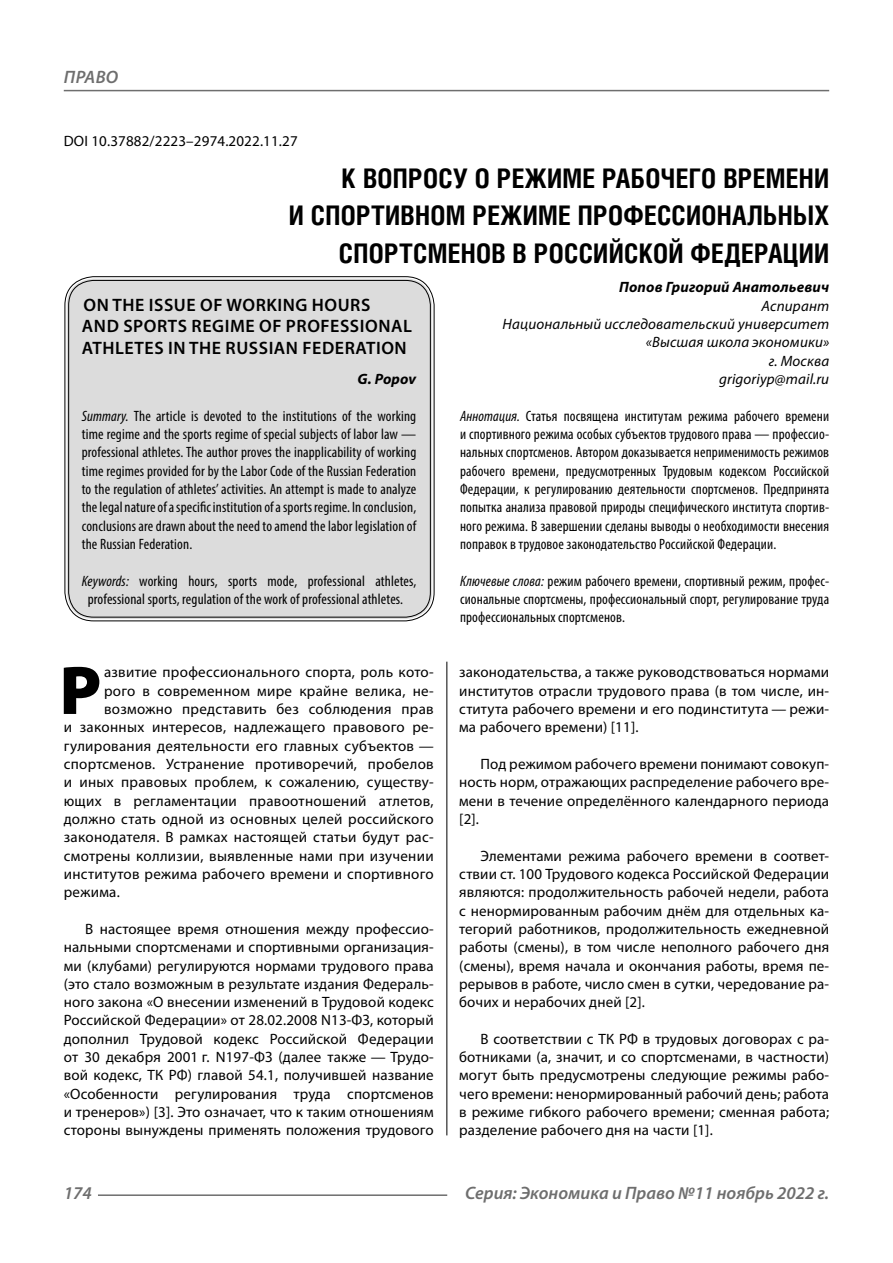
<style>
.page{position:relative;width:893px;height:1263px;background:#fff}
.page>*{position:absolute;margin:0;border:0;box-sizing:border-box;transform-origin:0 0}
.Bukvica{font:900 69.3px "Myriad Pro";color:#000}
.Header{font:700 27px/37.5px "Helios Cond C";letter-spacing:.01em;color:#000;text-align:right}
.Header-eng{font:600 18px/21.6px "Myriad Pro";letter-spacing:.03em;color:#000}
.t1{font:italic 600 18px "Myriad Pro";color:#6e6e6e}
.Normal{font:15px/18.3px "Myriad Pro";letter-spacing:.01em;color:#000;text-align:justify}
.Annotation-rus{font:condensed 15px/18.3px "Myriad Pro";letter-spacing:.01em;color:#000;text-align:justify}
.Annotation-eng{font:condensed 15px/18.3px "Myriad Pro";letter-spacing:.01em;color:#000;text-align:justify}
.Bukvica-2{font:15px "Myriad Pro";letter-spacing:.02em;color:#000}
.Author-doc{font:italic 15px/18.3px "Myriad Pro";letter-spacing:.01em;color:#000;text-align:right}
.DOI{font:15px "Myriad Pro";letter-spacing:.01em;color:#000}
.Author{font:italic 700 15px "Myriad Pro";letter-spacing:.01em;color:#000}
.Author-email{font:italic 15px "Myriad Pro";letter-spacing:.01em;color:#000}
.Author-eng{font:italic 700 15px "Myriad Pro";letter-spacing:.005em;color:#000}
.s1{font-style:italic}
</style>
<div class="page">
<hr style="left:446px;top:641px;width:1px;height:494px;background:#000">
<div style="left:67px;top:279px;width:365px;height:340px;background:#dcdcdc;border-radius:27px"></div>
<div style="left:68px;top:280px;width:363px;height:337px;border:1px solid #000;border-radius:25px"></div>
<hr style="left:98px;top:1194px;width:349px;height:2px;background:#6e6e6e">
<hr style="left:64px;top:90px;width:765px;height:1px;background:#6e6e6e">
<p class="t1" style="left:64px;top:66px;width:24px">Право</p>
<p class="DOI" style="left:64px;top:132px;width:235px">DOI 10.37882/2223–2974.2022.11.27</p>
<p class="Header" style="left:289px;top:159px;width:542px">К ВОПРОСУ О РЕЖИМЕ РАБОЧЕГО ВРЕМЕНИ<br>И СПОРТИВНОМ РЕЖИМЕ ПРОФЕССИОНАЛЬНЫХ<br>СПОРТСМЕНОВ В РОССИЙСКОЙ ФЕДЕРАЦИИ</p>
<p class="Author" style="left:619px;top:278px;width:212px">Попов Григорий Анатольевич</p>
<p class="Author-doc" style="left:762px;top:296px;width:69px">Аспирант</p>
<p class="Author-doc" style="left:502px;top:315px;width:328px">Национальный исследовательский университет «Высшая школа экономики»</p>
<p class="Author-doc" style="left:769px;top:351px;width:62px">г. Москва</p>
<p class="Author-email" style="left:719px;top:370px;width:112px">grigoriyp@mail.ru</p>
<p class="Annotation-rus" style="left:460px;top:406px;width:371px"><span class="s1">Аннотация.</span> Статья посвящена институтам режима рабочего времени и спортивного режима особых субъектов трудового права — профессио‑ нальных спортсменов. Автором доказывается неприменимость режимов рабочего времени, предусмотренных Трудовым кодексом Российской Федерации, к регулированию деятельности спортсменов. Предпринята попытка анализа правовой природы специфического института спортив‑ ного режима. В завершении сделаны выводы о необходимости внесения поправок в трудовое законодательство Российской Федерации.</p>
<p class="Annotation-rus" style="left:460px;top:571px;width:371px"><span class="s1">Ключевые слова:</span> режим рабочего времени, спортивный режим, профес‑ сиональные спортсмены, профессиональный спорт, регулирование труда профессиональных спортсменов.</p>
<p class="Header-eng" style="left:82px;top:293px;width:331px">ON THE ISSUE OF WORKING HOURS<br>AND SPORTS REGIME OF PROFESSIONAL<br>ATHLETES IN THE RUSSIAN FEDERATION</p>
<p class="Author-eng" style="left:357px;top:369px;width:60px">G. Popov</p>
<p class="Annotation-eng" style="left:82px;top:406px;width:336px"><span class="s1">Summary.</span> The article is devoted to the institutions of the working time regime and the sports regime of special subjects of labor law — professional athletes. The author proves the inapplicability of working time regimes provided for by the Labor Code of the Russian Federation to the regulation of athletes’ activities. An attempt is made to analyze the legal nature of a specific institution of a sports regime. In conclusion, conclusions are drawn about the need to amend the labor legislation of the Russian Federation.</p>
<p class="Annotation-eng" style="left:82px;top:571px;width:336px;text-align:center"><span class="s1">Keywords:</span> working hours, sports mode, professional athletes, professional sports, regulation of the work of professional athletes.</p>
<p class="Bukvica" style="left:59px;top:644px;width:43px">Р</p>
<p class="Bukvica-2" style="left:104px;top:663px;width:331px">азвитие профессионального спорта, роль кото-</p>
<p class="Bukvica-2" style="left:104px;top:681px;width:331px">рого в современном мире крайне велика, не-</p>
<p class="Bukvica-2" style="left:104px;top:700px;width:331px">возможно представить без соблюдения прав</p>
<p class="Bukvica-2" style="left:64px;top:718px;width:371px">и законных интересов, надлежащего правового ре-</p>
<p class="Bukvica-2" style="left:64px;top:736px;width:371px">гулирования деятельности его главных субъектов —</p>
<p class="Bukvica-2" style="left:64px;top:755px;width:371px">спортсменов. Устранение противоречий, пробелов</p>
<p class="Bukvica-2" style="left:64px;top:773px;width:371px">и иных правовых проблем, к сожалению, существу-</p>
<p class="Bukvica-2" style="left:64px;top:791px;width:371px">ющих в регламентации правоотношений атлетов,</p>
<p class="Bukvica-2" style="left:64px;top:810px;width:371px">должно стать одной из основных целей российского</p>
<p class="Bukvica-2" style="left:64px;top:828px;width:371px">законодателя. В рамках настоящей статьи будут рас-</p>
<p class="Bukvica-2" style="left:64px;top:846px;width:371px">смотрены коллизии, выявленные нами при изучении</p>
<p class="Bukvica-2" style="left:64px;top:864px;width:371px">институтов режима рабочего времени и спортивного</p>
<p class="Bukvica-2" style="left:64px;top:883px;width:56px">режима.</p>
<p class="Normal" style="left:64px;top:919px;width:371px;text-indent:21px">В настоящее время отношения между профессио&shy;нальными спортсменами и спортивными организация&shy;ми (клубами) регулируются нормами трудового права (это стало возможным в результате издания Федераль&shy;ного закона «О внесении изменений в Трудовой кодекс Российской Федерации» от 28.02.2008 N13-ФЗ, который дополнил Трудовой кодекс Российской Федерации от 30 декабря 2001 г. N197-ФЗ (далее также — Трудо&shy;вой кодекс, ТК РФ) главой 54.1, получившей название «Особенности регулирования труда спортсменов и тренеров») [3]. Это означает, что к таким отношениям стороны вынуждены применять положения трудового</p>
<p class="Normal" style="left:459px;top:663px;width:371px">законодательства, а также руководствоваться нормами институтов отрасли трудового права (в том числе, ин&shy;ститута рабочего времени и его подинститута — режи&shy;ма рабочего времени) [11].</p>
<p class="Normal" style="left:459px;top:754px;width:371px;text-indent:21px">Под режимом рабочего времени понимают совокуп&shy;ность норм, отражающих распределение рабочего вре&shy;мени в течение определённого календарного периода [2].</p>
<p class="Normal" style="left:459px;top:846px;width:371px;text-indent:21px">Элементами режима рабочего времени в соответ&shy;ствии ст. 100 Трудового кодекса Российской Федерации являются: продолжительность рабочей недели, работа с ненормированным рабочим днём для отдельных ка&shy;тегорий работников, продолжительность ежедневной работы (смены), в том числе неполного рабочего дня (смены), время начала и окончания работы, время пе&shy;рерывов в работе, число смен в сутки, чередование ра&shy;бочих и нерабочих дней [2].</p>
<p class="Normal" style="left:459px;top:1029px;width:371px;text-indent:21px">В соответствии с ТК РФ в трудовых договорах с ра&shy;ботниками (а, значит, и со спортсменами, в частности) могут быть предусмотрены следующие режимы рабо&shy;чего времени: ненормированный рабочий день; работа в режиме гибкого рабочего времени; сменная работа; разделение рабочего дня на части [1].</p>
<p class="t1" style="left:64px;top:1182px;width:30px">174</p>
<p class="t1" style="left:465px;top:1182px;width:366px">Серия: Экономика и Право №11 ноябрь 2022 г.</p>
</div>
